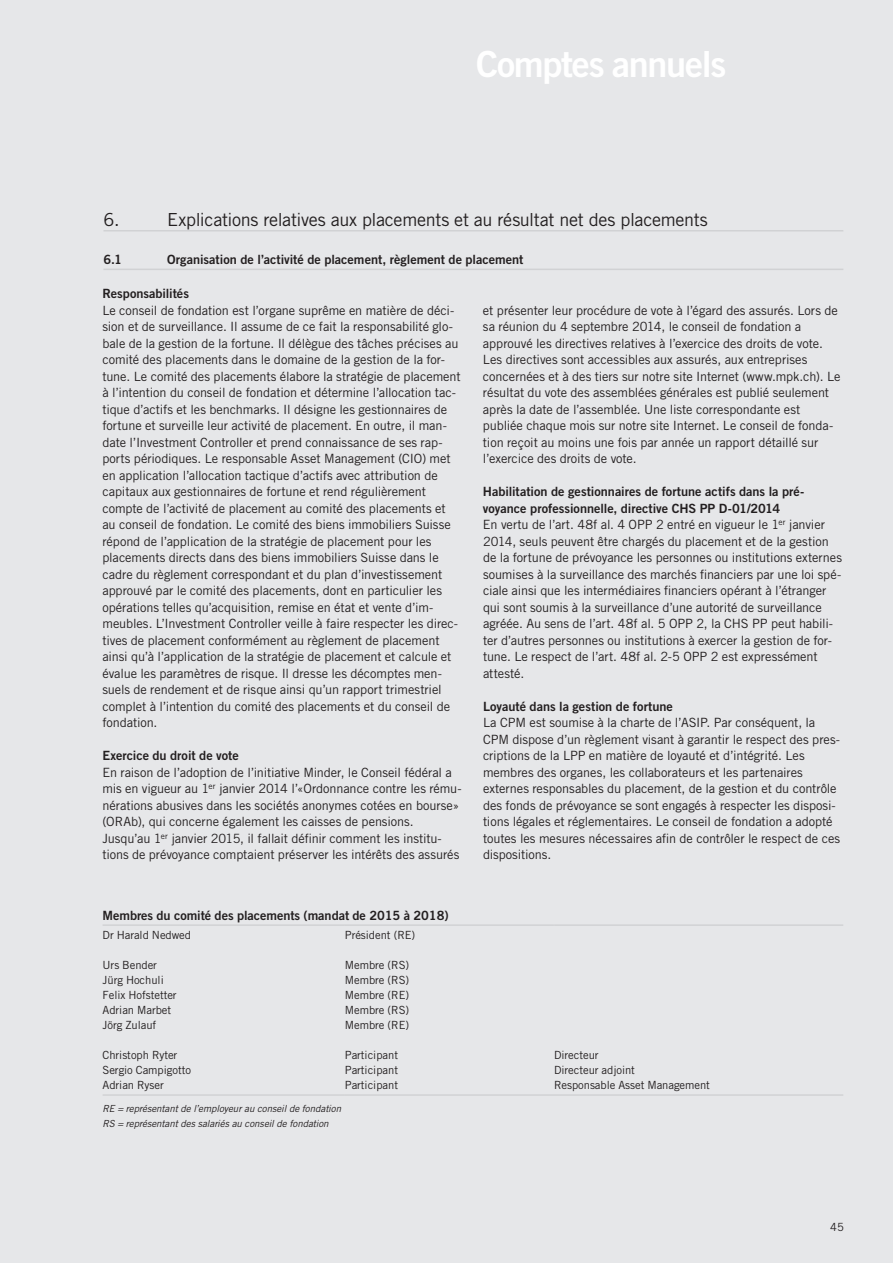
<style>
.page{position:relative;width:893px;height:1263px;background:#e6e7e9}
.page>*{position:absolute;margin:0;border:0;box-sizing:border-box;transform-origin:0 0}
.t1{font:36px "Trade Gothic LT Std Bd 2";letter-spacing:-.035em;color:#fff}
.t2{font:18px "Trade Gothic LT Std";letter-spacing:-.015em;color:#231f20}
.t3{font:12.75px/16.5px "Trade Gothic LT Std";letter-spacing:-.005em;color:#231f20}
.t4{font:12.75px/16.5px "Trade Gothic LT Std Bd 2";letter-spacing:-.005em;color:#231f20}
.t5{font:11.25px/15px "Trade Gothic LT Std";letter-spacing:-.005em;color:#231f20}
.t6{font:italic 9.75px/15px "Trade Gothic LT Std";letter-spacing:-.005em;color:#231f20}
</style>
<div class="page">
<hr style="left:103px;top:230px;width:740px;height:1px;background:#d1d2d4">
<hr style="left:103px;top:269px;width:740px;height:1px;background:#d1d2d4">
<hr style="left:103px;top:924px;width:242px;height:2px;background:#d1d2d4">
<hr style="left:345px;top:924px;width:209px;height:2px;background:#d1d2d4">
<hr style="left:554px;top:924px;width:289px;height:2px;background:#d1d2d4">
<hr style="left:103px;top:1094px;width:242px;height:2px;background:#d1d2d4">
<hr style="left:345px;top:1094px;width:209px;height:2px;background:#d1d2d4">
<hr style="left:554px;top:1094px;width:289px;height:2px;background:#d1d2d4">
<h1 class="t1" style="left:476px;top:42px;width:252px">Comptes annuels</h1>
<h2 class="t2" style="left:103px;top:208px;width:18px">6.</h2>
<h2 class="t2" style="left:167px;top:208px;width:542px">Explications relatives aux placements et au résultat net des placements</h2>
<p class="t4" style="left:103px;top:251px;width:20px">6.1</p>
<p class="t4" style="left:167px;top:251px;width:358px">Organisation de l’activité de placement, règlement de placement</p>
<p class="t3" style="left:483px;top:302px;width:359px">et présenter leur procédure de vote à l’égard des assurés. Lors de sa réunion du 4 septembre 2014, le conseil de fondation a approuvé les directives relatives à l’exercice des droits de vote.<br>Les directives sont accessibles aux assurés, aux entreprises concernées et à des tiers sur notre site Internet (www.mpk.ch). Le résultat du vote des assemblées générales est publié seulement après la date de l’assemblée. Une liste correspondante est publiée chaque mois sur notre site Internet. Le conseil de fonda&shy;tion reçoit au moins une fois par année un rapport détaillé sur l’exercice des droits de vote.</p>
<p class="t4" style="left:483px;top:483px;width:323px">Habilitation de gestionnaires de fortune actifs dans la pré&shy;voyance professionnelle, directive CHS PP D-01/2014</p>
<p class="t3" style="left:483px;top:516px;width:361px">En vertu de l’art. 48f al. 4 OPP 2 entré en vigueur le 1<sup>er</sup> janvier 2014, seuls peuvent être chargés du placement et de la gestion de la fortune de prévoyance les personnes ou institutions externes soumises à la surveillance des marchés financiers par une loi spé&shy;ciale ainsi que les intermédiaires financiers opérant à l’étranger qui sont soumis à la surveillance d’une autorité de surveillance agréée. Au sens de l’art. 48f al. 5 OPP 2, la CHS PP peut habili&shy;ter d’autres personnes ou institutions à exercer la gestion de for&shy;tune. Le respect de l’art. 48f al. 2-5 OPP 2 est expressément attesté.</p>
<p class="t4" style="left:483px;top:698px;width:191px">Loyauté dans la gestion de fortune</p>
<p class="t3" style="left:483px;top:714px;width:359px">La CPM est soumise à la charte de l’ASIP. Par conséquent, la CPM dispose d’un règlement visant à garantir le respect des pres&shy;criptions de la LPP en matière de loyauté et d’intégrité. Les membres des organes, les collaborateurs et les partenaires externes responsables du placement, de la gestion et du contrôle des fonds de prévoyance se sont engagés à respecter les disposi&shy;tions légales et réglementaires. Le conseil de fondation a adopté toutes les mesures nécessaires afin de contrôler le respect de ces dispositions.</p>
<p class="t4" style="left:102px;top:285px;width:88px">Responsabilités</p>
<p class="t3" style="left:102px;top:302px;width:360px">Le conseil de fondation est l’organe suprême en matière de déci&shy;sion et de surveillance. Il assume de ce fait la responsabilité glo&shy;bale de la gestion de la fortune. Il délègue des tâches précises au comité des placements dans le domaine de la gestion de la for&shy;tune. Le comité des placements élabore la stratégie de placement à l’intention du conseil de fondation et détermine l’allocation tac&shy;tique d’actifs et les benchmarks. Il désigne les gestionnaires de fortune et surveille leur activité de placement. En outre, il man&shy;date l’Investment Controller et prend connaissance de ses rap&shy;ports périodiques. Le responsable Asset Management (CIO) met en application l’allocation tactique d’actifs avec attribution de capitaux aux gestionnaires de fortune et rend régulièrement compte de l’activité de placement au comité des placements et au conseil de fondation. Le comité des biens immobiliers Suisse répond de l’application de la stratégie de placement pour les placements directs dans des biens immobiliers Suisse dans le cadre du règlement correspondant et du plan d’investissement approuvé par le comité des placements, dont en particulier les opérations telles qu’acquisition, remise en état et vente d’im&shy;meubles. L’Investment Controller veille à faire respecter les direc&shy;tives de placement conformément au règlement de placement ainsi qu’à l’application de la stratégie de placement et calcule et évalue les paramètres de risque. Il dresse les décomptes men&shy;suels de rendement et de risque ainsi qu’un rapport trimestriel complet à l’intention du comité des placements et du conseil de fondation.</p>
<p class="t4" style="left:102px;top:747px;width:138px">Exercice du droit de vote</p>
<p class="t3" style="left:102px;top:764px;width:361px">En raison de l’adoption de l’initiative Minder, le Conseil fédéral a mis en vigueur au 1<sup>er</sup> janvier 2014 l’«Ordonnance contre les rému&shy;nérations abusives dans les sociétés anonymes cotées en bourse» (ORAb), qui concerne également les caisses de pensions.<br>Jusqu’au 1<sup>er</sup> janvier 2015, il fallait définir comment les institu&shy;tions de prévoyance comptaient préserver les intérêts des assurés</p>
<p class="t4" style="left:103px;top:907px;width:348px">Membres du comité des placements (mandat de 2015 à 2018)</p>
<p class="t5" style="left:103px;top:927px;width:90px">Dr Harald Nedwed</p>
<p class="t5" style="left:103px;top:957px;width:76px">Urs Bender<br>Jürg Hochuli<br>Felix Hofstetter<br>Adrian Marbet<br>Jörg Zulauf</p>
<p class="t5" style="left:103px;top:1047px;width:90px">Christoph Ryter<br>Sergio Campigotto<br>Adrian Ryser</p>
<p class="t5" style="left:345px;top:927px;width:72px">Président (RE)</p>
<p class="t5" style="left:345px;top:957px;width:66px;text-align:justify">Membre (RS)<br>Membre (RS)<br>Membre (RE)<br>Membre (RS)<br>Membre (RE)</p>
<p class="t5" style="left:345px;top:1047px;width:55px;text-align:justify">Participant Participant Participant</p>
<p class="t5" style="left:554px;top:1047px;width:157px">Directeur<br>Directeur adjoint<br>Responsable Asset Management</p>
<p class="t6" style="left:103px;top:1101px;width:240px">RE = représentant de l’employeur au conseil de fondation<br>RS = représentant des salariés au conseil de fondation</p>
<p class="t5" style="left:830px;top:1220px;width:15px">45</p>
</div>
